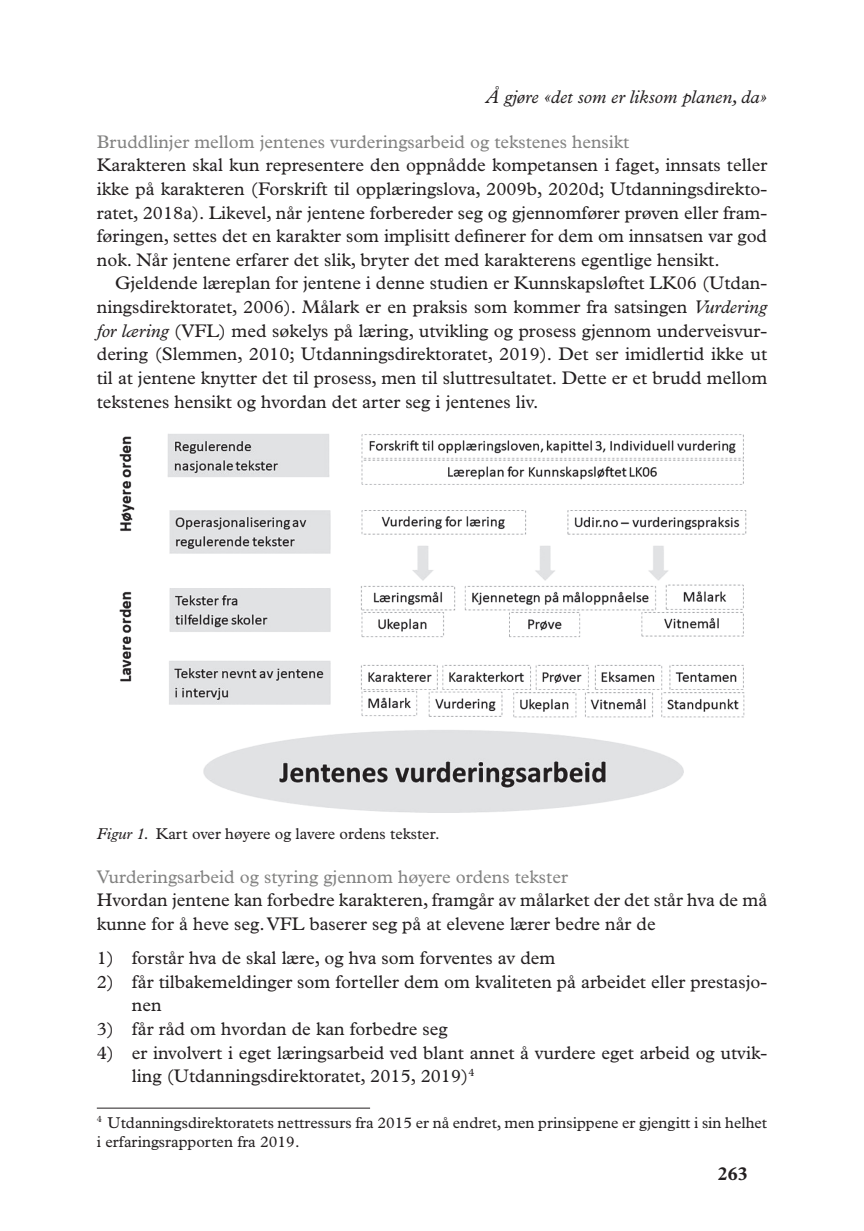
<style>
.page{position:relative;width:864px;height:1231px;background:#fff}
.page>*{position:absolute;margin:0;border:0;box-sizing:border-box;transform-origin:0 0}
.t1{font:700 19.25px "Plantin Std";color:#231f20}
.t2{font:18.38px/23.6px "Plantin Std";color:#231f20}
.t3{font:18.38px "Plantin Std";color:#828281}
.t4{font:italic 18.38px "Plantin Std";color:#231f20}
.t5{font:15.75px/19.2px "Plantin Std";color:#231f20}
.s1{font-style:italic}
</style>
<div class="page">
<img style="left:119px;top:434px;width:628px;height:378px">
<hr style="left:97px;top:1107px;width:273px;height:1px;background:#231f20">
<p class="t4" style="left:485px;top:86px;width:283px">Å gjøre «det som er liksom planen, da»</p>
<p class="t3" style="left:97px;top:131px;width:534px">Bruddlinjer mellom jentenes vurderingsarbeid og tekstenes hensikt</p>
<p class="t2" style="left:97px;top:153px;width:671px;text-align:justify">Karakteren skal kun representere den oppnådde kompetansen i faget, innsats teller ikke på karakteren (Forskrift til opplæringslova, 2009b, 2020d; Utdanningsdirekto&shy;ratet, 2018a). Likevel, når jentene forbereder seg og gjennomfører prøven eller fram&shy;føringen, settes det en karakter som implisitt definerer for dem om innsatsen var god nok. Når jentene erfarer det slik, bryter det med karakterens egentlige hensikt.</p>
<p class="t2" style="left:97px;top:271px;width:671px;text-align:justify;text-indent:18px">Gjeldende læreplan for jentene i denne studien er Kunnskapsløftet LK06 (Utdan&shy;ningsdirektoratet, 2006). Målark er en praksis som kommer fra satsingen <span class="s1">Vurdering for læring</span> (VFL) med søkelys på læring, utvikling og prosess gjennom underveisvur&shy;dering (Slemmen, 2010; Utdanningsdirektoratet, 2019). Det ser imidlertid ikke ut til at jentene knytter det til prosess, men til sluttresultatet. Dette er et brudd mellom tekstenes hensikt og hvordan det arter seg i jentenes liv.</p>
<p class="t5" style="left:97px;top:823px;width:344px"><span class="s1">Figur 1.</span> Kart over høyere og lavere ordens tekster.</p>
<p class="t3" style="left:97px;top:865px;width:472px">Vurderingsarbeid og styring gjennom høyere ordens tekster</p>
<p class="t2" style="left:97px;top:888px;width:671px">Hvordan jentene kan forbedre karakteren, framgår av målarket der det står hva de må kunne for å heve seg. VFL baserer seg på at elevene lærer bedre når de</p>
<p class="t2" style="left:97px;top:946px;width:460px">1) forstår hva de skal lære, og hva som forventes av dem</p>
<p class="t2" style="left:132px;top:969px;width:636px;text-indent:-35px">2) får tilbakemeldinger som forteller dem om kvaliteten på arbeidet eller prestasjo&shy;nen</p>
<p class="t2" style="left:97px;top:1016px;width:352px">3) får råd om hvordan de kan forbedre seg</p>
<p class="t2" style="left:132px;top:1040px;width:636px;text-indent:-35px">4) er involvert i eget læringsarbeid ved blant annet å vurdere eget arbeid og utvik&shy;ling (Utdanningsdirektoratet, 2015, 2019)<sup>4</sup></p>
<p class="t5" style="left:97px;top:1112px;width:671px"><sup>4</sup> Utdanningsdirektoratets nettressurs fra 2015 er nå endret, men prinsippene er gjengitt i sin helhet i erfaringsrapporten fra 2019.</p>
<p class="t1" style="left:717px;top:1161px;width:32px">263</p>
</div>
